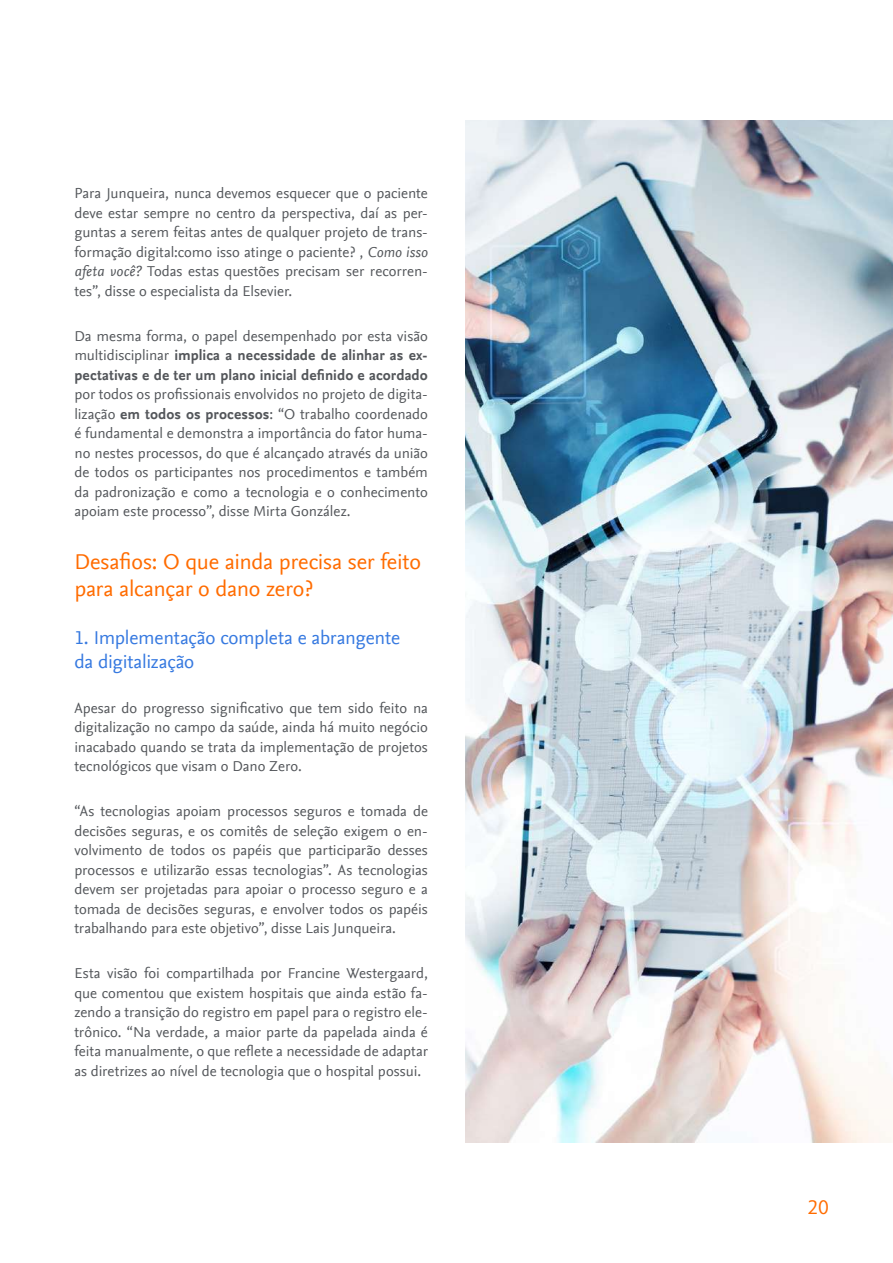
<style>
.page{position:relative;width:893px;height:1263px;background:#fff}
.page>*{position:absolute;margin:0;border:0;box-sizing:border-box;transform-origin:0 0}
.t1{font:22.5px/27px "Nexus Sans Offc Pro";letter-spacing:-.01em;color:#ff6c00}
.t2{font:300 22.5px "Elsevier Display";color:#ff6c00}
.t3{font:19.5px/23.4px "Nexus Sans Offc Pro";letter-spacing:-.01em;color:#3679e0}
.t4{font:15px/19.5px "Nexus Sans Offc Pro";color:#53565a;text-align:justify}
.t5{font:700 15px/19.5px "Nexus Sans Offc Pro";letter-spacing:.005em;color:#53565a;text-align:justify}
.s1{font-style:italic}
.s2{font-weight:400}
.s3{font-weight:700}
</style>
<div class="page">
<img style="left:465px;top:121px;width:428px;height:1021px">
<p class="t4" style="left:74px;top:182px;width:355px">Para Junqueira, nunca devemos esquecer que o paciente deve estar sempre no centro da perspectiva, daí as per&shy;guntas a serem feitas antes de qualquer projeto de trans&shy;formação digital:como isso atinge o paciente? , <span class="s1">Como isso afeta você?</span> Todas estas questões precisam ser recorren&shy;tes”, disse o especialista da Elsevier.</p>
<p class="t5" style="left:74px;top:325px;width:355px"><span class="s2">Da mesma forma, o papel desempenhado por esta visão multidisciplinar</span> implica a necessidade de alinhar as ex&shy;pectativas e de ter um plano inicial definido e acordado</p>
<p class="t4" style="left:74px;top:383px;width:355px">por todos os profissionais envolvidos no projeto de digita&shy;lização <span class="s3">em todos os processos</span>: “O trabalho coordenado é fundamental e demonstra a importância do fator huma&shy;no nestes processos, do que é alcançado através da união de todos os participantes nos procedimentos e também da padronização e como a tecnologia e o conhecimento apoiam este processo”, disse Mirta González.</p>
<h1 class="t1" style="left:74px;top:546px;width:348px">Desafios: O que ainda precisa ser feito para alcançar o dano zero?</h1>
<h2 class="t3" style="left:74px;top:625px;width:327px">1. Implementação completa e abrangente da digitalização</h2>
<p class="t4" style="left:74px;top:697px;width:355px">Apesar do progresso significativo que tem sido feito na digitalização no campo da saúde, ainda há muito negócio inacabado quando se trata da implementação de projetos tecnológicos que visam o Dano Zero.</p>
<p class="t4" style="left:74px;top:801px;width:355px">“As tecnologias apoiam processos seguros e tomada de decisões seguras, e os comitês de seleção exigem o en&shy;volvimento de todos os papéis que participarão desses processos e utilizarão essas tecnologias”. As tecnologias devem ser projetadas para apoiar o processo seguro e a tomada de decisões seguras, e envolver todos os papéis trabalhando para este objetivo”, disse Lais Junqueira.</p>
<p class="t4" style="left:74px;top:963px;width:355px">Esta visão foi compartilhada por Francine Westergaard, que comentou que existem hospitais que ainda estão fa&shy;zendo a transição do registro em papel para o registro ele&shy;trônico. “Na verdade, a maior parte da papelada ainda é feita manualmente, o que reflete a necessidade de adaptar as diretrizes ao nível de tecnologia que o hospital possui.</p>
<h1 class="t2" style="left:808px;top:1194px;width:23px">20</h1>
</div>
